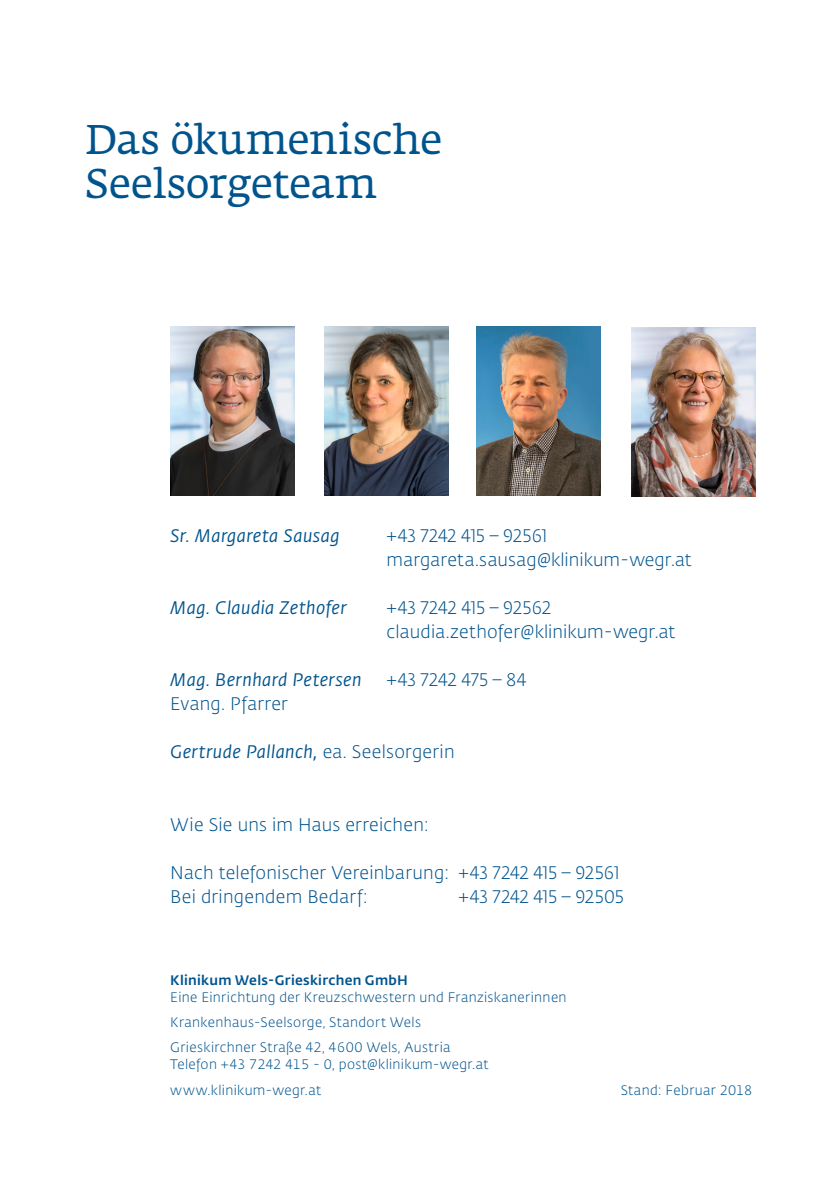
<style>
.page{position:relative;width:840px;height:1191px;background:#fff}
.page>*{position:absolute;margin:0;border:0;box-sizing:border-box;transform-origin:0 0}
.Kern_HL2{font:41px/44px "Fedra Serif A Std";letter-spacing:-.005em;color:#00548e}
.Kern_Fliesstext_Dunk{font:300 18px/24px "Fedra Sans Std";letter-spacing:.015em;color:#00548e}
.Kern_Fliesstext_Dunk-2{font:italic 18px "Fedra Sans Std";letter-spacing:.02em;color:#00548e}
.Kern_Fliesstext_Dunk-3{font:300 18px "Fedra Sans Std";letter-spacing:.035em;color:#00548e}
.Kern_Text_klein{font:300 13.6px/16.8px "Fedra Sans Std";letter-spacing:.025em;color:#00548e}
.s1{font-weight:300;font-style:normal}
.s2{font-weight:500}
</style>
<div class="page">
<img style="left:170px;top:326px;width:124px;height:169px">
<img style="left:324px;top:326px;width:124px;height:169px">
<img style="left:476px;top:326px;width:124px;height:169px">
<img style="left:631px;top:327px;width:124px;height:170px">
<p class="Kern_HL2" style="left:85px;top:121px;width:358px">Das ökumenische<br>Seelsorgeteam</p>
<p class="Kern_Fliesstext_Dunk-2" style="left:170px;top:525px;width:171px">Sr. Margareta Sausag</p>
<p class="Kern_Fliesstext_Dunk" style="left:386px;top:524px;width:162px">+43 7242 415 – 92561</p>
<p class="Kern_Fliesstext_Dunk" style="left:386px;top:548px;width:306px">margareta.sausag@klinikum-wegr.at</p>
<p class="Kern_Fliesstext_Dunk-2" style="left:170px;top:597px;width:178px">Mag. Claudia Zethofer</p>
<p class="Kern_Fliesstext_Dunk" style="left:386px;top:596px;width:290px">+43 7242 415 – 92562 claudia.zethofer@klinikum-wegr.at</p>
<p class="Kern_Fliesstext_Dunk-2" style="left:170px;top:669px;width:193px">Mag. Bernhard Petersen</p>
<p class="Kern_Fliesstext_Dunk-3" style="left:386px;top:669px;width:141px">+43 7242 475 – 84</p>
<p class="Kern_Fliesstext_Dunk" style="left:170px;top:692px;width:119px">Evang. Pfarrer</p>
<p class="Kern_Fliesstext_Dunk-2" style="left:170px;top:741px;width:286px">Gertrude Pallanch, <span class="s1">ea. Seelsorgerin</span></p>
<p class="Kern_Fliesstext_Dunk" style="left:170px;top:812px;width:260px">Wie Sie uns im Haus erreichen:</p>
<p class="Kern_Fliesstext_Dunk" style="left:170px;top:860px;width:450px">Nach telefonischer Vereinbarung: +43 7242 415 – 92561<br>Bei dringendem Bedarf:</p>
<p class="Kern_Fliesstext_Dunk" style="left:458px;top:884px;width:166px">+43 7242 415 – 92505</p>
<p class="Kern_Text_klein" style="left:170px;top:972px;width:397px"><span class="s2">Klinikum Wels-Grieskirchen GmbH<br></span>Eine Einrichtung der Kreuzschwestern und Franziskanerinnen</p>
<p class="Kern_Text_klein" style="left:170px;top:1014px;width:252px">Krankenhaus-Seelsorge, Standort Wels</p>
<p class="Kern_Text_klein" style="left:170px;top:1039px;width:319px">Grieskirchner Straße 42, 4600 Wels, Austria<br>Telefon +43 7242 415 - 0, post@klinikum-wegr.at</p>
<p class="Kern_Text_klein" style="left:170px;top:1081px;width:152px">www.klinikum-wegr.at</p>
<p class="Kern_Text_klein" style="left:620px;top:1081px;width:133px">Stand: Februar 2018</p>
</div>
